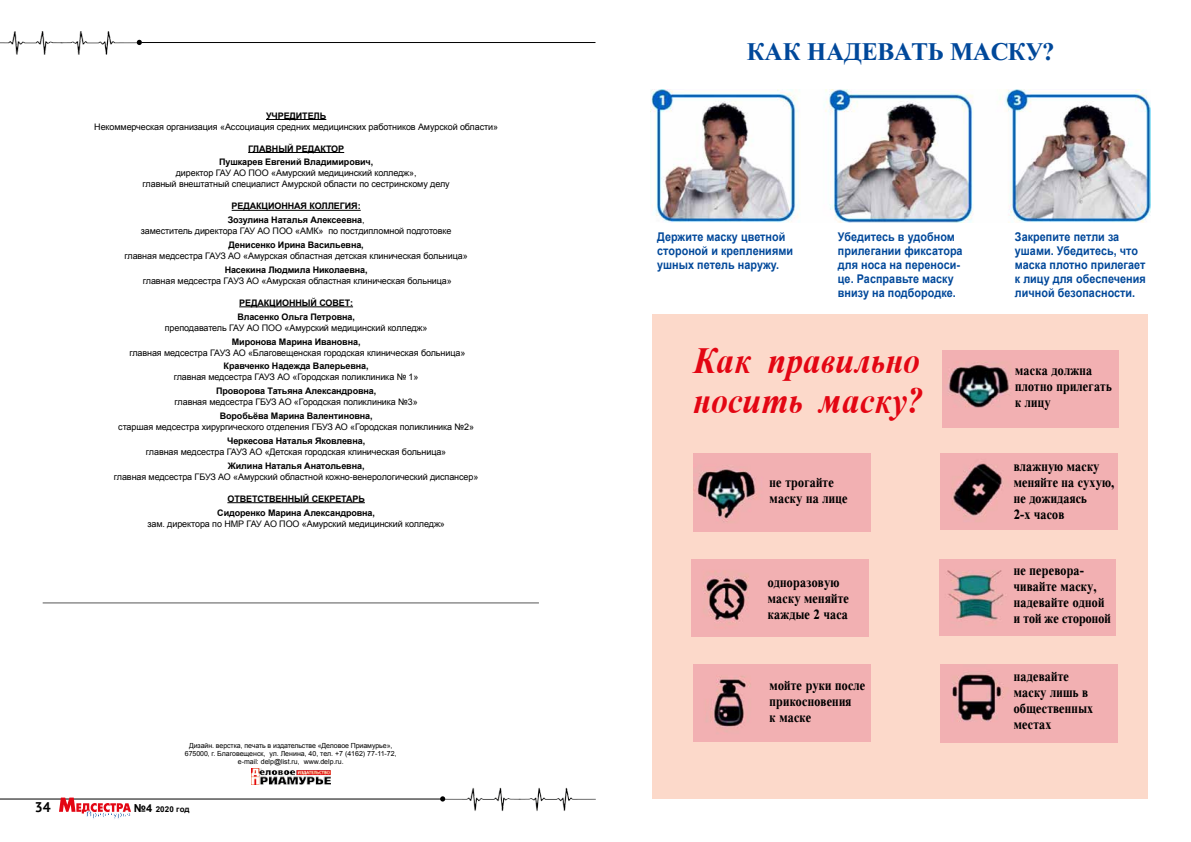
<style>
.page{position:relative;width:1191px;height:842px;background:#fff}
.page>*{position:absolute;margin:0;border:0;box-sizing:border-box;transform-origin:0 0}
.t1{font:italic 700 36px/40px "Time";letter-spacing:.005em;color:#e30613;scale:.9 1}
.t2{font:700 25px "Time";letter-spacing:.005em;color:#00489a}
.t3{font:700 14px/16px "Time";letter-spacing:.02em;color:#000;scale:.9 1}
.t4{font:700 14px "PT Sans";color:#000}
.t5{font:700 12px/14px "Arial";letter-spacing:.005em;color:#00489a;scale:.9 1}
.t6{font:9px/11px "Arial";letter-spacing:-.01em;color:#000;text-align:center}
.t7{font:700 9px/13.8px "Arial";letter-spacing:-.01em;color:#000;text-align:center}
.t8{font:700 8px "Arial";letter-spacing:.015em;color:#000}
.t9{font:7px/8px "Arial";letter-spacing:-.01em;color:#000;text-align:center}
.s1{font-weight:400}
.s2{font-size:11px}
</style>
<div class="page">
<hr style="left:0;top:799px;width:441px;height:1px;background:#000">
<img style="left:438px;top:787px;width:71px;height:24px">
<img style="left:509px;top:787px;width:86px;height:24px">
<svg style="left:440px;top:796px;width:5px;height:5px"></svg>
<hr style="left:141px;top:42px;width:454px;height:1px;background:#000">
<img style="left:72px;top:31px;width:68px;height:24px">
<img style="left:0;top:31px;width:72px;height:24px">
<svg style="left:137px;top:40px;width:5px;height:5px"></svg>
<svg style="left:59px;top:797px;width:72px;height:22px"></svg>
<div style="left:652px;top:315px;width:496px;height:484px;background:#fcd9ca"></div>
<hr style="left:266px;top:119px;width:60px;height:1px;background:#000">
<hr style="left:248px;top:152px;width:96px;height:1px;background:#000">
<hr style="left:232px;top:210px;width:129px;height:1px;background:#000">
<hr style="left:239px;top:306px;width:114px;height:1px;background:#000">
<hr style="left:227px;top:502px;width:138px;height:1px;background:#000">
<hr style="left:43px;top:603px;width:496px;height:1px;background:#575756">
<img style="left:251px;top:768px;width:79px;height:17px">
<img style="left:650px;top:89px;width:500px;height:134px">
<img style="left:693px;top:453px;width:177px;height:78px">
<img style="left:692px;top:559px;width:176px;height:78px">
<img style="left:693px;top:665px;width:177px;height:77px">
<img style="left:941px;top:453px;width:176px;height:77px">
<img style="left:939px;top:559px;width:176px;height:77px">
<img style="left:941px;top:665px;width:176px;height:78px">
<img style="left:942px;top:350px;width:176px;height:78px">
<p class="t7" style="left:266px;top:109px;width:62px">УЧРЕДИТЕЛЬ</p>
<p class="t6" style="left:94px;top:121px;width:405px">Некоммерческая организация «Ассоциация средних медицинских работников Амурской области»</p>
<p class="t7" style="left:219px;top:142px;width:156px">ГЛАВНЫЙ РЕДАКТОР<br>Пушкарев Евгений Владимирович,</p>
<p class="t6" style="left:143px;top:168px;width:308px">директор ГАУ АО ПОО «Амурский медицинский колледж»,<br>главный внештатный специалист Амурской области по сестринскому делу</p>
<p class="t7" style="left:228px;top:200px;width:138px">РЕДАКЦИОННАЯ КОЛЛЕГИЯ:<br>Зозулина Наталья Алексеевна<span class="s1">,</span></p>
<p class="t6" style="left:141px;top:226px;width:312px">заместитель директора ГАУ АО ПОО «АМК» по постдипломной подготовке</p>
<p class="t7" style="left:228px;top:238px;width:137px">Денисенко Ирина Васильевна,</p>
<p class="t6" style="left:125px;top:250px;width:345px">главная медсестра ГАУЗ АО «Амурская областная детская клиническая больница»</p>
<p class="t7" style="left:225px;top:263px;width:144px">Насекина Людмила Николаевна,</p>
<p class="t6" style="left:143px;top:275px;width:310px">главная медсестра ГАУЗ АО «Амурская областная клиническая больница»</p>
<p class="t7" style="left:237px;top:296px;width:119px;text-align:left">РЕДАКЦИОННЫЙ СОВЕТ:<br>Власенко Ольга Петровна,</p>
<p class="t6" style="left:165px;top:322px;width:264px">преподаватель ГАУ АО ПОО «Амурский медицинский колледж»</p>
<p class="t7" style="left:232px;top:335px;width:130px">Миронова Марина Ивановна,</p>
<p class="t6" style="left:129px;top:347px;width:337px">главная медсестра ГАУЗ АО «Благовещенская городская клиническая больница»</p>
<p class="t7" style="left:224px;top:360px;width:147px">Кравченко Надежда Валерьевна,</p>
<p class="t6" style="left:174px;top:372px;width:246px">главная медсестра ГАУЗ АО «Городская поликлиника № 1»</p>
<p class="t7" style="left:216px;top:384px;width:162px">Проворова Татьяна Александровна,</p>
<p class="t6" style="left:175px;top:397px;width:245px">главная медсестра ГБУЗ АО «Городская поликлиника №3»</p>
<p class="t7" style="left:220px;top:409px;width:154px">Воробьёва Марина Валентиновна,</p>
<p class="t6" style="left:118px;top:421px;width:357px">старшая медсестра хирургического отделения ГБУЗ АО «Городская поликлиника №2»</p>
<p class="t7" style="left:227px;top:434px;width:139px">Черкесова Наталья Яковлевна,</p>
<p class="t6" style="left:146px;top:446px;width:302px">главная медсестра ГАУЗ АО «Детская городская клиническая больница»</p>
<p class="t7" style="left:228px;top:459px;width:138px">Жилина Наталья Анатольевна,</p>
<p class="t6" style="left:114px;top:471px;width:366px">главная медсестра ГБУЗ АО «Амурский областной кожно-венерологический диспансер»</p>
<p class="t7" style="left:217px;top:492px;width:159px">ОТВЕТСТВЕННЫЙ СЕКРЕТАРЬ<br>Сидоренко Марина Александровна,</p>
<p class="t6" style="left:147px;top:518px;width:299px">зам. директора по НМР ГАУ АО ПОО «Амурский медицинский колледж»</p>
<p class="t9" style="left:185px;top:741px;width:213px">Дизайн. верстка, печать в издательстве «Деловое Приамурье»,<br>675000, г. Благовещенск, ул. Ленина, 40, тел. +7 (4162) 77-11-72, e-mail: delp@list.ru, www.delp.ru.</p>
<h3 class="t4" style="left:35px;top:798px;width:17px">34</h3>
<p class="t8" style="left:134px;top:803px;width:57px"><span class="s2">№4</span> 2020 год</p>
<h2 class="t2" style="left:747px;top:37px;width:308px">КАК НАДЕВАТЬ МАСКУ?</h2>
<h3 class="t5" style="left:657px;top:230px;width:152px">Держите маску цветной стороной и креплениями ушных петель наружу.</h3>
<h3 class="t5" style="left:838px;top:230px;width:140px">Убедитесь в удобном прилегании фиксатора для носа на переноси&shy;це. Расправьте маску внизу на подбородке.</h3>
<h3 class="t5" style="left:1014px;top:230px;width:147px">Закрепите петли за ушами. Убедитесь, что маска плотно прилегает к лицу для обеспечения личной безопасности.</h3>
<h1 class="t1" style="left:693px;top:341px;width:256px">Как правильно носить маску?</h1>
<h3 class="t3" style="left:769px;top:474px;width:88px">не трогайте маску на лице</h3>
<h3 class="t3" style="left:768px;top:574px;width:92px">одноразовую маску меняйте каждые 2 часа</h3>
<h3 class="t3" style="left:769px;top:677px;width:108px">мойте руки после прикосновения<br>к маске</h3>
<h3 class="t3" style="left:1015px;top:362px;width:109px">маска должна плотно прилегать к лицу</h3>
<h3 class="t3" style="left:1013px;top:458px;width:113px">влажную маску меняйте на сухую, не дожидаясь<br>2-х часов</h3>
<h3 class="t3" style="left:1013px;top:562px;width:109px">не перевора&shy;чивайте маску, надевайте одной и той же стороной</h3>
<h3 class="t3" style="left:1013px;top:668px;width:90px">надевайте маску лишь в общественных местах</h3>
</div>
